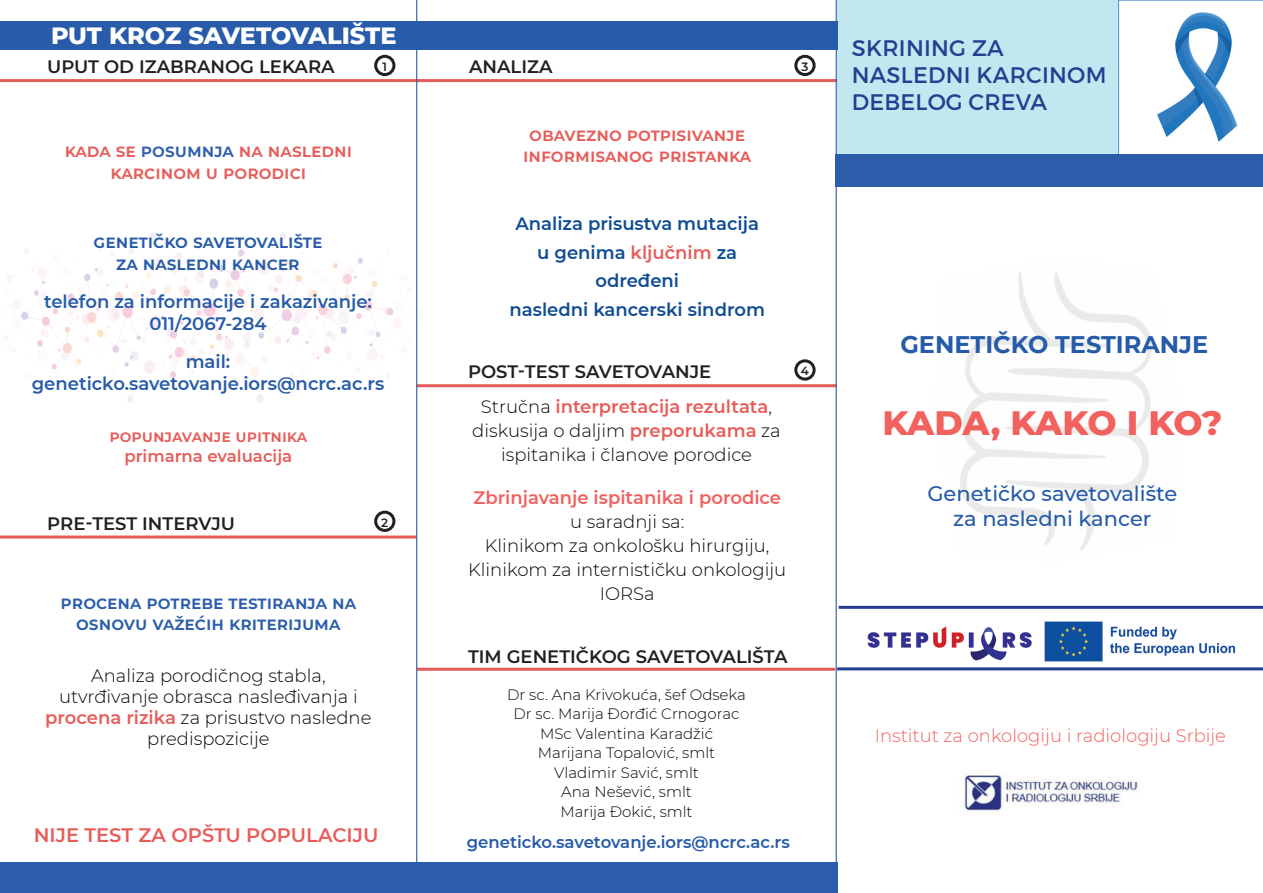
<style>
.page{position:relative;width:1263px;height:893px;background:#fff}
.page>*{position:absolute;margin:0;border:0;box-sizing:border-box;transform-origin:0 0}
.t1{font:800 34.5px "Montserrat";letter-spacing:-.025em;color:#f1615e}
.t2{font:800 24px "Montserrat";letter-spacing:-.005em;color:#fff}
.t3{font:700 24px "Montserrat";color:#265ba9}
.t4{font:22.5px/27px "Montserrat";letter-spacing:.01em;color:#253e91}
.t5{font:500 21px/25.2px "Montserrat";color:#265ba9;text-align:center}
.t6{font:600 19.5px "Montserrat";color:#e65d5a}
.t7{font:300 18px/24px "Montserrat";color:#040503;text-align:center}
.t8{font:600 18px "Montserrat";color:#231f20}
.t9{font:600 18px/22.5px "Montserrat";color:#265ba9;text-align:center}
.t10{font:600 18px/21.6px "Montserrat";color:#e65d5a;text-align:center}
.t11{font:600 18px/28.5px "Montserrat";color:#0f4c94;text-align:center}
.t12{font:600 18px/21.6px "Montserrat";color:#2a5daa;text-align:center}
.t13{font:300 18px "Montserrat";color:#f1615e}
.t14{font:600 18px/22.5px "Montserrat";letter-spacing:.02em;color:#265ba9;text-align:center}
.t15{font:600 18px "Montserrat";color:#f1615e}
.t16{font:600 16.5px/19.8px "Montserrat";color:#e65d5a;text-align:center}
.t17{font:600 16.5px "Montserrat";color:#265ba9}
.t18{font:300 15px/19.5px "Montserrat";color:#040503;text-align:center}
.t19{font:600 12px "Montserrat";color:#231f20}
.s1{color:#305eaa}
.s2{font-weight:600;color:#e65d5a}
.s3{color:#e65d5a}
</style>
<div class="page">
<svg style="left:1118px;top:0;width:145px;height:154px"></svg>
<div style="left:837px;top:0;width:281px;height:168px;background:#c3e7f0"></div>
<svg style="left:6px;top:232px;width:417px;height:171px"></svg>
<img style="left:960px;top:271px;width:192px;height:280px">
<img style="left:963px;top:773px;width:175px;height:39px">
<img style="left:867px;top:626px;width:165px;height:35px">
<div style="left:835px;top:154px;width:428px;height:33px;background:#2b5daa"></div>
<hr style="left:837px;top:667px;width:426px;height:3px;background:#253e91">
<hr style="left:839px;top:606px;width:424px;height:3px;background:#253e91">
<img style="left:1044px;top:621px;width:192px;height:41px">
<div style="left:0;top:21px;width:838px;height:29px;background:#285caa"></div>
<hr style="left:0;top:79px;width:418px;height:3px;background:#e55d58">
<hr style="left:0;top:535px;width:417px;height:3px;background:#e55d58">
<hr style="left:417px;top:79px;width:420px;height:3px;background:#e55d58">
<hr style="left:417px;top:384px;width:420px;height:3px;background:#e55d58">
<div style="left:0;top:863px;width:837px;height:30px;background:#2b5daa"></div>
<hr style="left:417px;top:668px;width:418px;height:3px;background:#e55d58">
<div style="left:374px;top:55px;width:21px;height:21px;border:3px solid #231f20;border-radius:50%"></div>
<div style="left:374px;top:511px;width:21px;height:21px;border:3px solid #231f20;border-radius:50%"></div>
<div style="left:794px;top:55px;width:22px;height:21px;border:3px solid #231f20;border-radius:50%"></div>
<div style="left:794px;top:359px;width:22px;height:22px;border:3px solid #231f20;border-radius:50%"></div>
<hr style="left:416px;top:0;width:1px;height:893px;background:#2b5daa">
<hr style="left:836px;top:0;width:1px;height:893px;background:#2b5daa">
<h2 class="t2" style="left:51px;top:18px;width:347px">PUT KROZ SAVETOVALIŠTE</h2>
<p class="t8" style="left:47px;top:54px;width:289px">UPUT OD IZABRANOG LEKARA</p>
<p class="t19" style="left:382px;top:58px;width:6px">1</p>
<p class="t10" style="left:65px;top:139px;width:289px">kada se <span class="s1">posumnja</span> na nasledni karcinom u porodici</p>
<p class="t14" style="left:94px;top:229px;width:230px">genetičko savetovalište za nasledni kancer</p>
<p class="t9" style="left:44px;top:289px;width:329px">telefon za informacije i zakazivanje:<br>011/2067-284</p>
<p class="t9" style="left:32px;top:349px;width:354px">mail: geneticko.savetovanje.iors@ncrc.ac.rs</p>
<p class="t16" style="left:109px;top:426px;width:199px">popunjavanj e upitnika primarna evaluacija</p>
<p class="t8" style="left:47px;top:510px;width:189px">PRE-TEST INTERVJU</p>
<p class="t19" style="left:381px;top:514px;width:8px">2</p>
<p class="t12" style="left:61px;top:591px;width:297px">procena potrebe testiranja na osnovu važećih kriterij uma</p>
<p class="t7" style="left:45px;top:665px;width:328px;line-height:21px">Analiza porodičnog stabla, utvrđivanje obrasca nasleđivanja i <span class="s2">procena rizika</span> za prisustvo nasledne predispozicije</p>
<p class="t6" style="left:34px;top:821px;width:346px">NIJE TEST ZA OPŠTU POPULACIJU</p>
<p class="t8" style="left:469px;top:54px;width:85px">ANALIZA</p>
<p class="t19" style="left:801px;top:58px;width:8px">3</p>
<p class="t10" style="left:523px;top:123px;width:229px">obavezno potpisivanj e informisanog pristanka</p>
<p class="t11" style="left:509px;top:209px;width:257px">Analiza prisustva mutacija u genima <span class="s3">ključnim</span> za određeni<br>nasledni kancerski sindrom</p>
<p class="t8" style="left:468px;top:359px;width:245px">POST-TEST SAVETOVANJE</p>
<p class="t7" style="left:472px;top:394px;width:310px">Stručna <span class="s2">interpretacija rezultata</span>, diskusija o daljim <span class="s2">preporukama</span> za ispitanika i članove porodice</p>
<p class="t15" style="left:473px;top:485px;width:309px">Zbrinjavanje ispitanika i porodice</p>
<p class="t7" style="left:468px;top:509px;width:319px">u saradnji sa:<br>Klinikom za onkološku hirurgiju,<br>Klinikom za internističku onkologiju<br>IORSa</p>
<p class="t19" style="left:801px;top:363px;width:10px">4</p>
<p class="t8" style="left:468px;top:644px;width:321px">TIM GENETIČKOG SAVETOVALIŠTA</p>
<p class="t18" style="left:507px;top:684px;width:240px">Dr sc. Ana Krivokuća, šef Odseka<br>Dr sc. Marija Đorđić Crnogorac<br>MSc Valentina Karadžić<br>Marijana Topalović, smlt<br>Vladimir Savić, smlt<br>Ana Nešević, smlt<br>Marija Đokić, smlt</p>
<p class="t17" style="left:467px;top:831px;width:325px">geneticko.savetovanje.iors@ncrc.ac.rs</p>
<p class="t4" style="left:852px;top:34px;width:256px">SKRINING ZA<br>NASLEDNI KARCINOM<br>DEBELOG CREVA</p>
<h2 class="t3" style="left:900px;top:327px;width:309px">GENETIČKO TESTIRANJE</h2>
<h1 class="t1" style="left:882px;top:397px;width:341px">KADA, KAKO I KO?</h1>
<p class="t5" style="left:927px;top:480px;width:251px">Genetičko savetovalište za nasledni kancer</p>
<p class="t13" style="left:875px;top:723px;width:353px">Institut za onkologiju i radiologiju Srbije</p>
</div>
